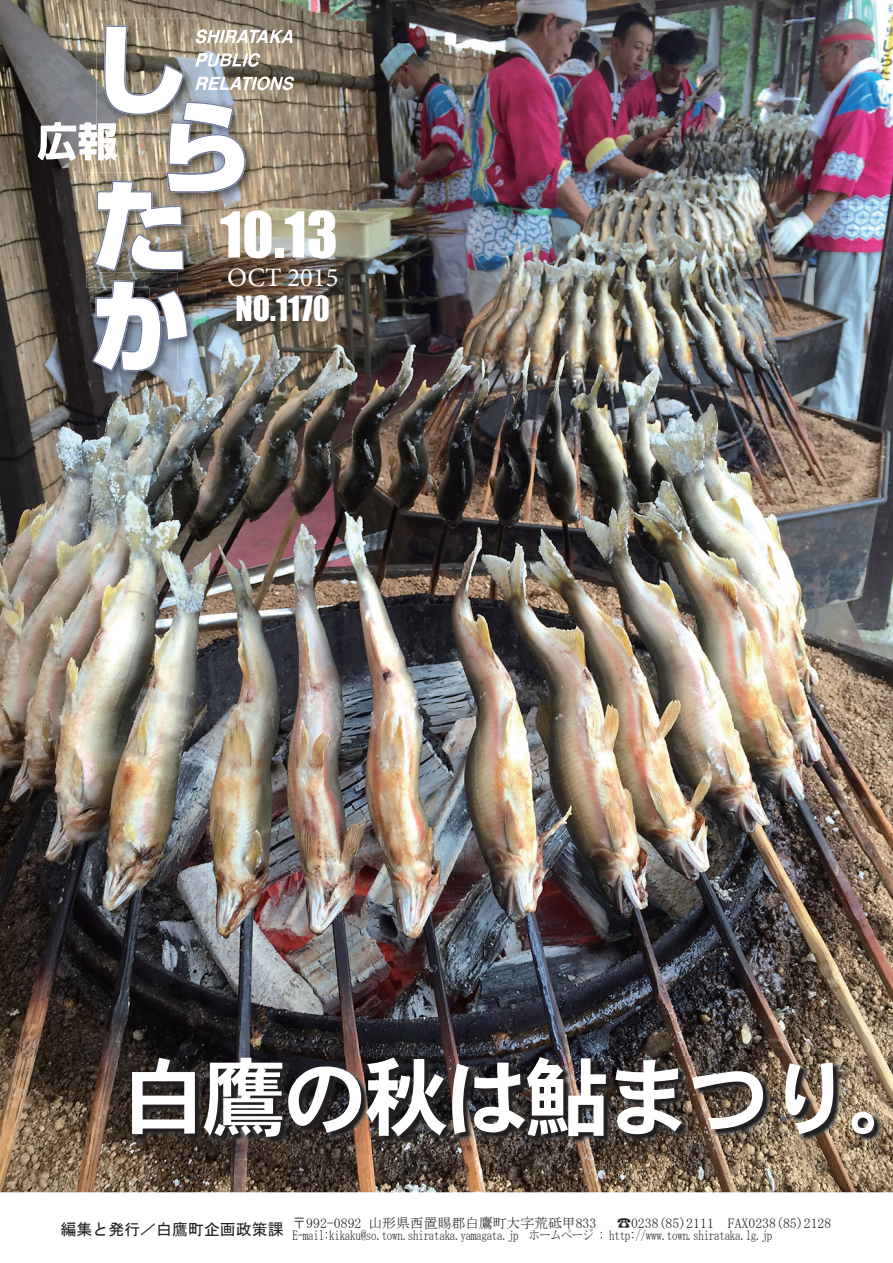
<style>
.page{position:relative;width:893px;height:1263px;background:#fff}
.page>*{position:absolute;margin:0;border:0;box-sizing:border-box;transform-origin:0 0}
.t1{font:85.05px "DFPHS Gothic CID W7";letter-spacing:-.05em;color:#fff}
.t2{font:58.5px "Impact";color:#fff}
.t3{font:31.95px "Impact";color:#fff}
.t4{font:26.55px "Minion Pro";color:#fff}
.t5{font:15.9px "MS Gothic";color:#231f20}
.t6{font:13.8px "MS Mincho";letter-spacing:-.025em;color:#231f20;scale:.8 1}
.t7{font:13.8px "MS Mincho";color:#231f20}
.t8{font:13.8px "MS Mincho";letter-spacing:-.025em;color:#231f20}
.s1{font-family:"Koz Min Std"}
</style>
<div class="page">
<img style="left:0;top:0;width:893px;height:1192px">
<svg style="left:0;top:0;width:302px;height:380px;background:#736a5c"></svg>
<img style="left:96px;top:18px;width:104px;height:8px">
<img style="left:37px;top:26px;width:257px;height:354px">
<img style="left:131px;top:1056px;width:751px;height:88px">
<h2 class="t2" style="left:220px;top:198px;width:119px">10.13</h2>
<h3 class="t4" style="left:227px;top:260px;width:113px">OCT 2015</h3>
<h3 class="t3" style="left:236px;top:289px;width:96px">NO.1170</h3>
<h1 class="t1" style="left:121px;top:1051px;width:814px">白鷹の秋は鮎まつり。</h1>
<p class="t7" style="left:368px;top:1216px;width:230px">山形県西置賜郡白鷹町大字荒砥甲833</p>
<p class="t5" style="left:61px;top:1221px;width:225px">編集と発行／白鷹町企画政策課</p>
<p class="t7" style="left:728px;top:1216px;width:105px">FAX0238(85)2128</p>
<p class="t7" style="left:603px;top:1216px;width:112px">　<span class="s1">☎</span>0238(85)2111</p>
<p class="t8" style="left:292px;top:1216px;width:71px">〒992-0892</p>
<p class="t6" style="left:529px;top:1228px;width:306px">ホームページ : http://www.town.shirataka.lg.jp</p>
<p class="t6" style="left:292px;top:1228px;width:284px">-E mail:kikaku@so.town.shirataka.yamagata.jp</p>
</div>
